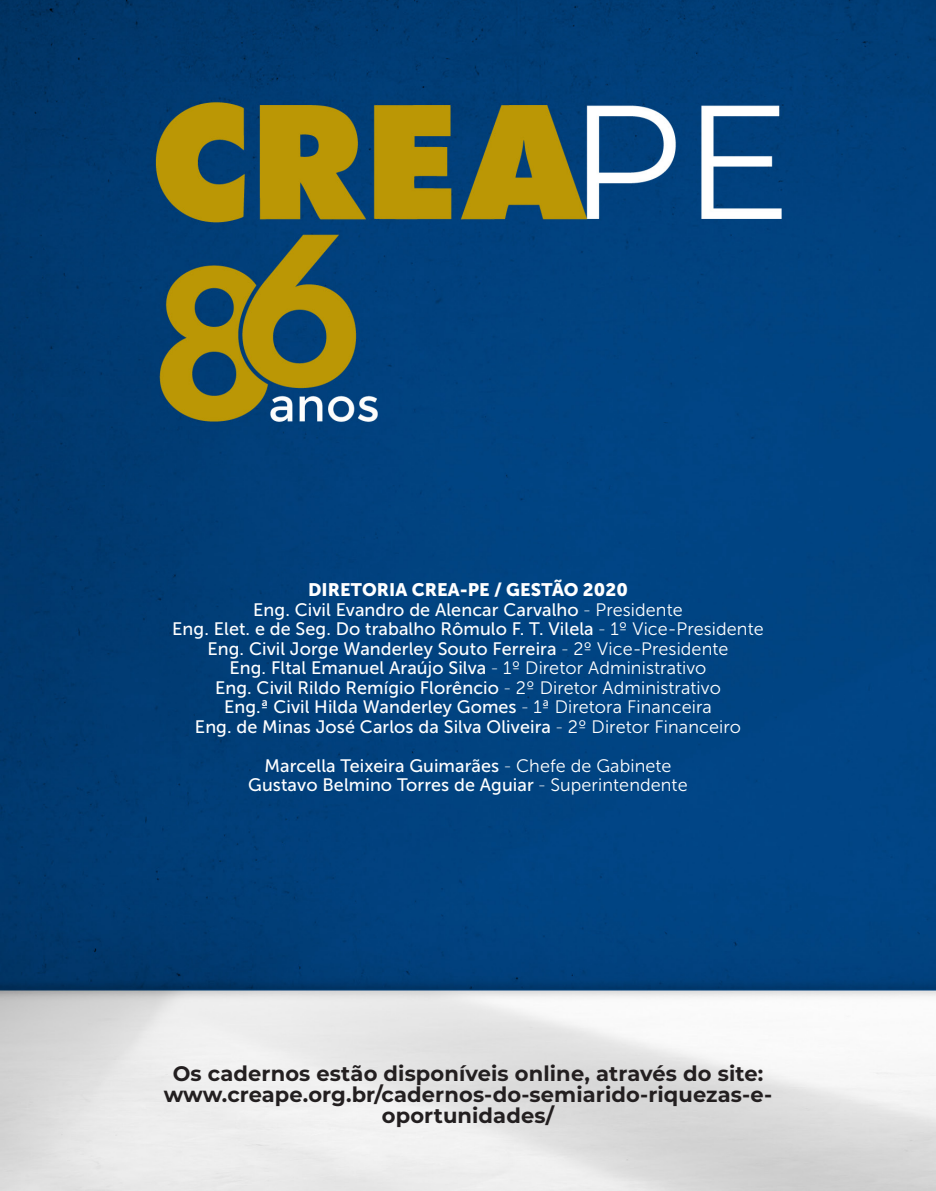
<style>
.page{position:relative;width:936px;height:1191px;background:#fff}
.page>*{position:absolute;margin:0;border:0;box-sizing:border-box;transform-origin:0 0}
.t1{font:700 21px/21px "Montserrat";letter-spacing:.005em;color:#231f20;text-align:center}
.t2{font:18px/19.5px "Museo Sans 500";letter-spacing:.005em;color:#fff;text-align:center}
.t3{font:18px "Museo Sans 900";letter-spacing:.005em;color:#fff}
.s1{font-family:"Museo Sans 100"}
.s2{font-family:"Museo Sans 300"}
</style>
<div class="page">
<img style="left:0;top:0;width:935px;height:1191px">
<p class="t3" style="left:308px;top:579px;width:321px">DIRETORIA CREA-PE / GESTÃO 2020</p>
<p class="t2" style="left:172px;top:600px;width:593px">Eng. Civil Evandro de Alencar Carvalho <span class="s1">-</span> <span class="s2">Presidente<br></span>Eng. Elet. e de Seg. Do trabalho Rômulo F. T. Vilela <span class="s1">-</span> <span class="s2">1º Vice-Presidente </span>Eng. Civil Jorge Wanderley Souto Ferreira <span class="s1">-</span> <span class="s2">2º Vice-Presidente<br></span>Eng. Fltal Emanuel Araújo Silva <span class="s1">-</span> <span class="s2">1º Diretor Administrativo<br></span>Eng. Civil Rildo Remígio Florêncio <span class="s1">-</span> <span class="s2">2º Diretor Administrativo<br></span>Eng.ª Civil Hilda Wanderley Gomes <span class="s1">-</span> <span class="s2">1ª Diretora Financeira<br></span>Eng. de Minas José Carlos da Silva Oliveira <span class="s1">-</span> <span class="s2">2º Diretor Financeiro</span></p>
<p class="t2" style="left:248px;top:756px;width:441px">Marcella Teixeira Guimarães <span class="s1">-</span> <span class="s2">Chefe de Gabinete<br></span>Gustavo Belmino Torres de Aguiar <span class="s1">-</span> <span class="s2">Superintendente</span></p>
<p class="t1" style="left:164px;top:1062px;width:610px">Os cadernos estão disponíveis online, através do site: www.creape.org.br/cadernos-do-semiarido-riquezas-e&shy;oportunidades/</p>
</div>
